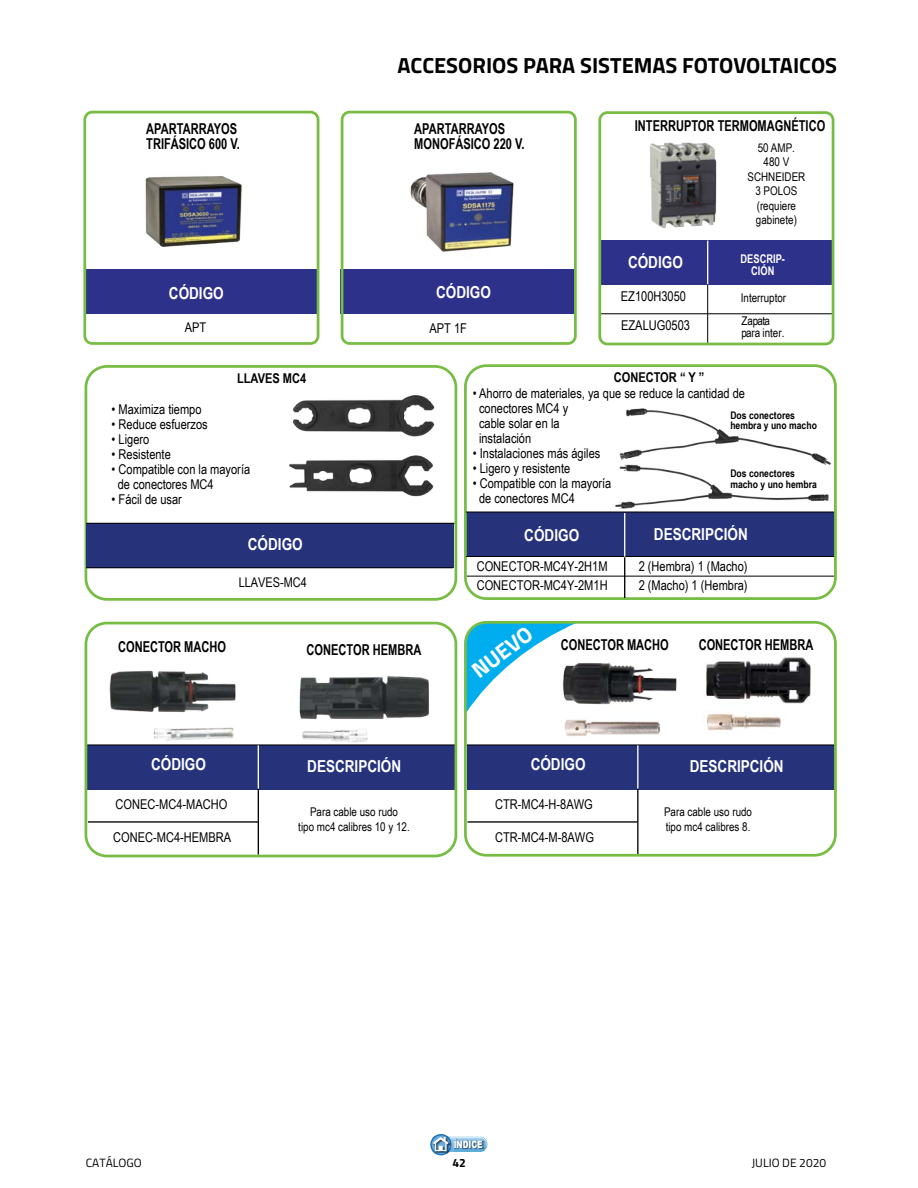
<style>
.page{position:relative;width:918px;height:1188px;background:#fff}
.page>*{position:absolute;margin:0;border:0;box-sizing:border-box;transform-origin:0 0}
.t1{font:700 22.2px "Titillium Web";color:#fff}
.t2{font:700 21.9px "Titillium Web";color:#000}
.t3{font:700 16.5px "Arial Narrow";color:#fff}
.t4{font:700 15px/15px "Arial Narrow";color:#000;scale:.9 1}
.t5{font:13.5px/15px "Arial Narrow";color:#000}
.t6{font:700 13.5px "Arial Narrow";color:#000}
.t7{font:13.35px "Arial Narrow";color:#000}
.t8{font:12px/14.4px "Arial Narrow";color:#000;text-align:center}
.t9{font:700 12px/12px "Arial Narrow";color:#fff;text-align:center;scale:.94 1}
.t10{font:12px "Titillium Web";color:#000}
.t11{font:700 12px "Titillium Web";color:#000}
.t12{font:700 10.5px/10.5px "Arial Narrow";color:#000}
.t13{font:900 10.05px "Arial";color:#fff;scale:.74 1}
</style>
<div class="page">
<svg style="left:430px;top:1134px;width:57px;height:21px"></svg>
<svg style="left:468px;top:625px;width:104px;height:85px"></svg>
<img style="left:706px;top:657px;width:105px;height:74px">
<div style="left:87px;top:745px;width:368px;height:44px;background:#26337b"></div>
<hr style="left:87px;top:744px;width:368px;height:1px;background:#000">
<hr style="left:258px;top:789px;width:1px;height:66px;background:#000">
<hr style="left:258px;top:745px;width:1px;height:44px;background:#fff">
<div style="left:466px;top:512px;width:369px;height:44px;background:#26337b"></div>
<div style="left:599px;top:241px;width:234px;height:44px;background:#2d3189"></div>
<img style="left:650px;top:142px;width:67px;height:86px">
<hr style="left:600px;top:313px;width:232px;height:1px;background:#000">
<hr style="left:707px;top:284px;width:1px;height:61px;background:#000">
<hr style="left:707px;top:241px;width:1px;height:43px;background:#fff">
<div style="left:341px;top:269px;width:234px;height:45px;background:#2d3189"></div>
<img style="left:410px;top:172px;width:104px;height:80px">
<img style="left:109px;top:670px;width:127px;height:71px">
<img style="left:294px;top:676px;width:141px;height:70px">
<img style="left:145px;top:176px;width:97px;height:71px">
<div style="left:84px;top:269px;width:234px;height:45px;background:#2d3189"></div>
<div style="left:85px;top:365px;width:372px;height:236px;border:3px solid #77bd43;border-radius:21px"></div>
<img style="left:289px;top:395px;width:146px;height:102px">
<div style="left:86px;top:523px;width:368px;height:45px;background:#26337b"></div>
<hr style="left:86px;top:567px;width:367px;height:1px;background:#000">
<hr style="left:86px;top:523px;width:368px;height:1px;background:#000">
<div style="left:464px;top:364px;width:373px;height:236px;border:3px solid #77bd43;border-radius:21px"></div>
<div style="left:85px;top:622px;width:372px;height:235px;border:3px solid #77bd43;border-radius:21px"></div>
<hr style="left:466px;top:556px;width:368px;height:1px;background:#000">
<hr style="left:466px;top:512px;width:368px;height:1px;background:#000">
<img style="left:619px;top:390px;width:215px;height:68px">
<hr style="left:467px;top:576px;width:367px;height:1px;background:#000">
<img style="left:610px;top:458px;width:226px;height:68px">
<hr style="left:624px;top:557px;width:1px;height:41px;background:#000">
<hr style="left:624px;top:513px;width:1px;height:44px;background:#fff">
<div style="left:598px;top:111px;width:236px;height:234px;border:3px solid #77bd43;border-radius:8px"></div>
<div style="left:341px;top:111px;width:236px;height:234px;border:3px solid #77bd43;border-radius:8px"></div>
<div style="left:83px;top:111px;width:236px;height:234px;border:3px solid #77bd43;border-radius:8px"></div>
<hr style="left:88px;top:821px;width:170px;height:2px;background:#000">
<div style="left:467px;top:745px;width:367px;height:44px;background:#26337b"></div>
<hr style="left:467px;top:744px;width:368px;height:1px;background:#000">
<hr style="left:637px;top:789px;width:1px;height:66px;background:#000">
<hr style="left:637px;top:745px;width:1px;height:44px;background:#fff">
<hr style="left:467px;top:821px;width:170px;height:2px;background:#000">
<div style="left:464px;top:621px;width:373px;height:236px;border:3px solid #77bd43;border-radius:21px"></div>
<img style="left:558px;top:638px;width:123px;height:124px">
<h2 class="t2" style="left:398px;top:48px;width:441px">ACCESORIOS PARA SISTEMAS FOTOVOLTAICOS</h2>
<p class="t4" style="left:146px;top:121px;width:106px">APARTARRAYOS<br>TRIFÁSICO 600 V.</p>
<p class="t4" style="left:414px;top:121px;width:124px">APARTARRAYOS<br>MONOFÁSICO 220 V.</p>
<p class="t4" style="left:635px;top:118px;width:213px">INTERRUPTOR TERMOMAGNÉTICO</p>
<p class="t8" style="left:747px;top:140px;width:59px">50 AMP.<br>480 V<br>SCHNEIDER<br>3 POLOS (requiere gabinete)</p>
<p class="t3" style="left:628px;top:252px;width:56px">CÓDIGO</p>
<p class="t9" style="left:741px;top:253px;width:49px">DESCRIP-<br>CIÓN</p>
<p class="t3" style="left:169px;top:283px;width:56px">CÓDIGO</p>
<p class="t3" style="left:436px;top:283px;width:56px">CÓDIGO</p>
<p class="t5" style="left:621px;top:289px;width:67px">EZ100H3050</p>
<p class="t8" style="left:741px;top:290px;width:47px">Interruptor</p>
<p class="t7" style="left:185px;top:318px;width:23px">APT</p>
<p class="t5" style="left:430px;top:320px;width:39px">APT 1F</p>
<p class="t5" style="left:621px;top:317px;width:70px">EZALUG0503</p>
<p class="t8" style="left:741px;top:314px;width:45px;line-height:12px;text-align:left">Zapata para inter.</p>
<p class="t6" style="left:237px;top:371px;width:71px">LLAVES MC4</p>
<p class="t6" style="left:614px;top:370px;width:92px">CONECTOR “ Y ”</p>
<p class="t5" style="left:112px;top:401px;width:91px">• Maximiza tiempo</p>
<p class="t5" style="left:112px;top:416px;width:98px">• Reduce esfuerzos</p>
<p class="t5" style="left:112px;top:431px;width:39px">• Ligero</p>
<p class="t5" style="left:112px;top:446px;width:61px">• Resistente</p>
<p class="t5" style="left:118px;top:461px;width:134px;text-indent:-6px">• Compatible con la mayoría de conectores MC4</p>
<p class="t5" style="left:112px;top:491px;width:72px">• Fácil de usar</p>
<p class="t3" style="left:248px;top:535px;width:56px">CÓDIGO</p>
<p class="t7" style="left:239px;top:573px;width:70px">LLAVES-MC4</p>
<p class="t4" style="left:118px;top:639px;width:122px">CONECTOR MACHO</p>
<p class="t4" style="left:307px;top:642px;width:129px">CONECTOR HEMBRA</p>
<p class="t5" style="left:479px;top:385px;width:268px;text-indent:-6px">• Ahorro de materiales, ya que se reduce la cantidad de conectores MC4 y<br>cable solar en la<br>instalación</p>
<p class="t5" style="left:473px;top:445px;width:129px">• Instalaciones más ágiles</p>
<p class="t5" style="left:473px;top:460px;width:99px">• Ligero y resistente</p>
<p class="t5" style="left:479px;top:475px;width:134px;text-indent:-6px">• Compatible con la mayoría de conectores MC4</p>
<p class="t12" style="left:730px;top:468px;width:88px">Dos conectores macho y uno hembra</p>
<p class="t12" style="left:730px;top:410px;width:88px">Dos conectores hembra y uno macho</p>
<p class="t3" style="left:524px;top:526px;width:56px">CÓDIGO</p>
<p class="t3" style="left:654px;top:525px;width:95px">DESCRIPCIÓN</p>
<p class="t5" style="left:477px;top:558px;width:132px">CONECTOR-MC4Y-2H1M</p>
<p class="t5" style="left:639px;top:558px;width:110px">2 (Hembra) 1 (Macho)</p>
<p class="t5" style="left:477px;top:578px;width:132px">CONECTOR-MC4Y-2M1H</p>
<p class="t5" style="left:639px;top:578px;width:110px">2 (Macho) 1 (Hembra)</p>
<h1 class="t1" style="left:464px;top:660px;width:72px;rotate:-37deg">NUEVO</h1>
<p class="t4" style="left:561px;top:637px;width:122px">CONECTOR MACHO</p>
<p class="t4" style="left:699px;top:638px;width:129px">CONECTOR HEMBRA</p>
<p class="t3" style="left:151px;top:755px;width:56px">CÓDIGO</p>
<p class="t5" style="left:116px;top:796px;width:113px">CONEC-MC4-MACHO</p>
<p class="t5" style="left:113px;top:830px;width:120px">CONEC-MC4-HEMBRA</p>
<p class="t3" style="left:307px;top:757px;width:95px">DESCRIPCIÓN</p>
<p class="t3" style="left:531px;top:755px;width:56px">CÓDIGO</p>
<p class="t8" style="left:298px;top:805px;width:113px">Para cable uso rudo<br>tipo mc4 calibres 10 y 12.</p>
<p class="t5" style="left:495px;top:796px;width:99px">CTR-MC4-H-8AWG</p>
<p class="t5" style="left:495px;top:829px;width:100px">CTR-MC4-M-8AWG</p>
<p class="t3" style="left:690px;top:757px;width:95px">DESCRIPCIÓN</p>
<p class="t8" style="left:664px;top:805px;width:90px;text-align:left">Para cable uso rudo tipo mc4 calibres 8.</p>
<p class="t13" style="left:454px;top:1139px;width:41px">ÍNDICE</p>
<p class="t11" style="left:452px;top:1154px;width:15px">42</p>
<p class="t10" style="left:752px;top:1154px;width:76px">JULIO DE 2020</p>
</div>
